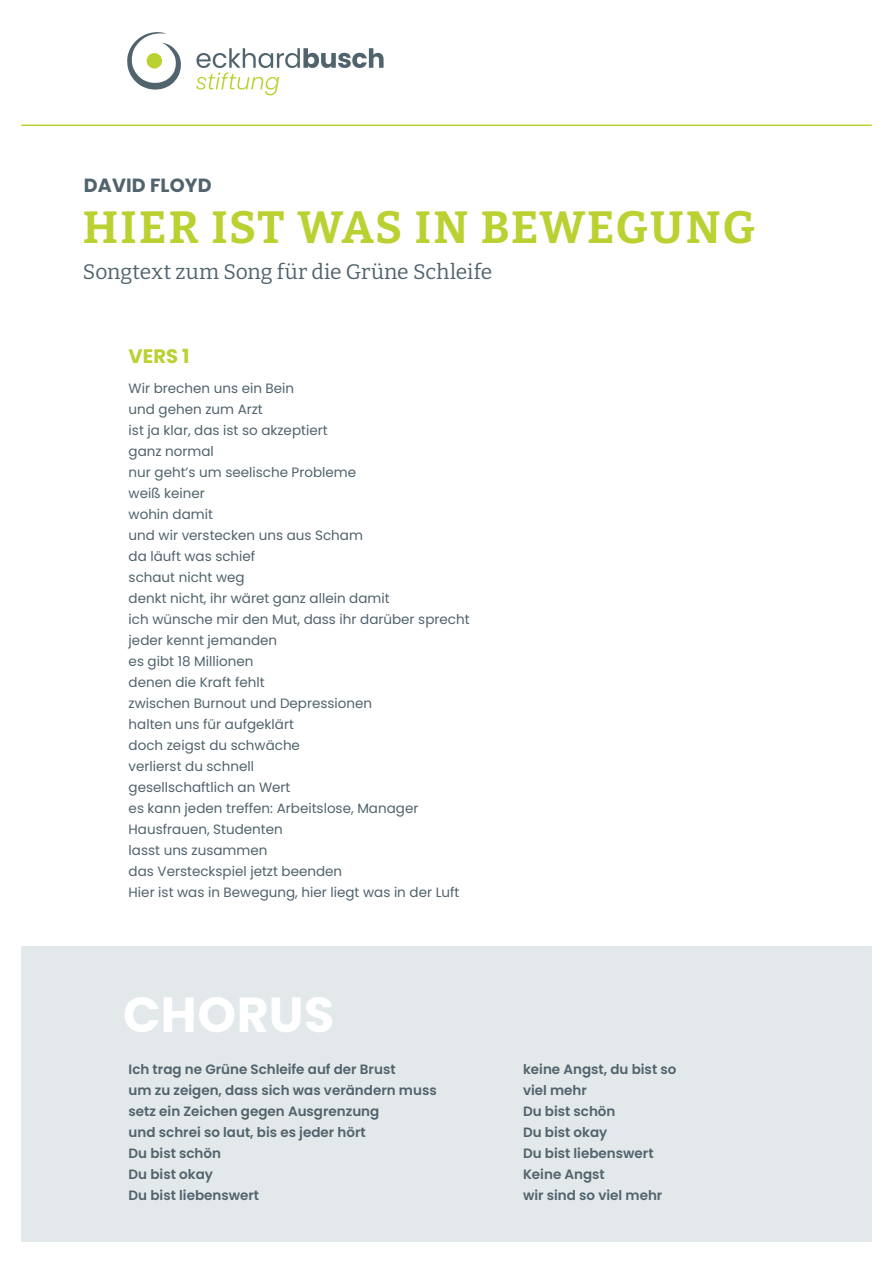
<style>
.page{position:relative;width:893px;height:1263px;background:#fff}
.page>*{position:absolute;margin:0;border:0;box-sizing:border-box;transform-origin:0 0}
.t1{font:700 49.2px "Poppins";letter-spacing:.01em;color:#fff}
.t2{font:700 45px "Bitter";letter-spacing:.035em;color:#bbd031}
.t3{font:21px "Bitter";color:#51636c}
.t4{font:700 19.5px "Poppins";color:#bbd031}
.t5{font:700 19.05px "Poppins";letter-spacing:.005em;color:#51636c}
.t6{font:13.5px/21px "Poppins";color:#51636c}
.t7{font:600 13.5px/21px "Poppins";color:#51636c}
</style>
<div class="page">
<div style="left:21px;top:946px;width:851px;height:296px;background:#e3e8eb"></div>
<hr style="left:21px;top:125px;width:851px;height:1px;background:#bbd031">
<svg style="left:196px;top:48px;width:188px;height:47px"></svg>
<svg style="left:127px;top:32px;width:54px;height:58px"></svg>
<h3 class="t5" style="left:84px;top:175px;width:129px">DAVID FLOYD</h3>
<h2 class="t2" style="left:83px;top:199px;width:673px">HIER IST WAS IN BEWEGUNG</h2>
<h3 class="t3" style="left:83px;top:258px;width:411px">Songtext zum Song für die Grüne Schleife</h3>
<h3 class="t4" style="left:129px;top:345px;width:62px">VERS 1</h3>
<p class="t6" style="left:129px;top:378px;width:342px">Wir brechen uns ein Bein<br>und gehen zum Arzt<br>ist ja klar, das ist so akzeptiert<br>ganz normal<br>nur geht’s um seelische Probleme<br>weiß keiner<br>wohin damit<br>und wir verstecken uns aus Scham<br>da läuft was schief<br>schaut nicht weg<br>denkt nicht, ihr wäret ganz allein damit<br>ich wünsche mir den Mut, dass ihr darüber sprecht jeder kennt jemanden<br>es gibt 18 Millionen<br>denen die Kraft fehlt<br>zwischen Burnout und Depressionen<br>halten uns für aufgeklärt<br>doch zeigst du schwäche<br>verlierst du schnell<br>gesellschaftlich an Wert<br>es kann jeden treffen: Arbeitslose, Manager<br>Hausfrauen, Studenten<br>lasst uns zusammen<br>das Versteckspiel jetzt beenden<br>Hier ist was in Bewegung, hier liegt was in der Luft</p>
<h1 class="t1" style="left:123px;top:986px;width:213px">CHORUS</h1>
<p class="t7" style="left:129px;top:1059px;width:310px">Ich trag ne Grüne Schleife auf der Brust<br>um zu zeigen, dass sich was verändern muss setz ein Zeichen gegen Ausgrenzung<br>und schrei so laut, bis es jeder hört<br>Du bist schön<br>Du bist okay<br>Du bist liebenswert</p>
<p class="t7" style="left:523px;top:1059px;width:155px">keine Angst, du bist so viel mehr<br>Du bist schön<br>Du bist okay<br>Du bist liebenswert<br>Keine Angst<br>wir sind so viel mehr</p>
</div>
